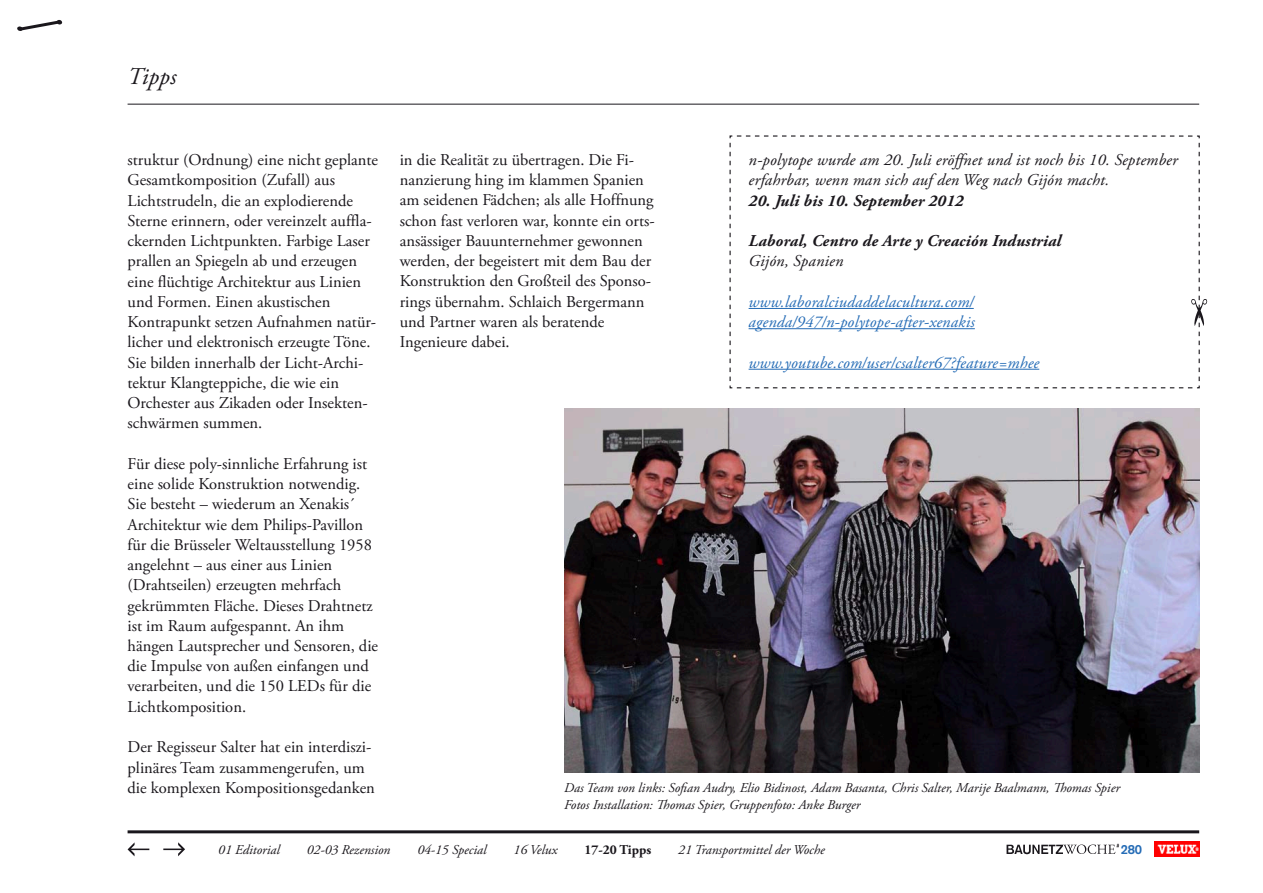
<style>
.page{position:relative;width:1263px;height:893px;background:#fff}
.page>*{position:absolute;margin:0;border:0;box-sizing:border-box;transform-origin:0 0}
.t1{font:italic 24px "Adobe Garamond Pro";color:#1a171c}
.t2{font:16.5px/20.2px "Adobe Garamond Pro";color:#1a171c}
.t3{font:italic 16.5px/20.2px "Adobe Garamond Pro";letter-spacing:.01em;color:#1a171c}
.t4{font:italic 16.5px/20.2px "Adobe Garamond Pro";letter-spacing:.01em;color:#256cb6}
.t5{font:italic 700 16.5px "Adobe Garamond Pro";letter-spacing:.01em;color:#1a171c}
.t6{font:italic 13.5px/17.2px "Adobe Garamond Pro";color:#1a171c}
.t7{font:700 13.5px "Adobe Garamond Pro";color:#1a171c}
.t8{font:700 13.05px "Akzidenz Grotesk";color:#256cb6}
</style>
<div class="page">
<hr style="left:128px;top:830px;width:1071px;height:3px;background:#1a171c">
<svg style="left:128px;top:842px;width:21px;height:14px"></svg>
<svg style="left:163px;top:842px;width:22px;height:14px"></svg>
<svg style="left:17px;top:20px;width:46px;height:11px"></svg>
<svg style="left:1006px;top:844px;width:113px;height:10px"></svg>
<img style="left:1155px;top:842px;width:44px;height:14px">
<hr style="left:128px;top:104px;width:1071px;height:1px;background:#1a171c">
<img style="left:564px;top:408px;width:635px;height:365px">
<svg style="left:729px;top:135px;width:478px;height:253px"></svg>
<hr style="left:749px;top:308px;width:225px;height:1px;background:#256cb6">
<hr style="left:749px;top:328px;width:226px;height:1px;background:#256cb6">
<hr style="left:749px;top:369px;width:290px;height:1px;background:#256cb6">
<h1 class="t1" style="left:128px;top:62px;width:50px">Tipps</h1>
<p class="t2" style="left:128px;top:150px;width:252px">struktur (Ordnung) eine nicht geplante Gesamtkomposition (Zufall) aus Lichtstrudeln, die an explodierende Sterne erinnern, oder vereinzelt auffla&shy;ckernden Lichtpunkten. Farbige Laser prallen an Spiegeln ab und erzeugen eine flüchtige Architektur aus Linien und Formen. Einen akustischen Kontrapunkt setzen Aufnahmen natür&shy;licher und elektronisch erzeugte Töne.<br>Sie bilden innerhalb der Licht-Archi&shy;tektur Klangteppiche, die wie ein Orchester aus Zikaden oder Insekten&shy;schwärmen summen.</p>
<p class="t2" style="left:128px;top:454px;width:252px">Für diese poly-sinnliche Erfahrung ist eine solide Konstruktion notwendig.<br>Sie besteht – wiederum an Xenakis´ Architektur wie dem Philips-Pavillon für die Brüsseler Weltausstellung 1958 angelehnt – aus einer aus Linien (Drahtseilen) erzeugten mehrfach gekrümmten Fläche. Dieses Drahtnetz ist im Raum aufgespannt. An ihm hängen Lautsprecher und Sensoren, die die Impulse von außen einfangen und verarbeiten, und die 150 LEDs für die Lichtkomposition.</p>
<p class="t2" style="left:128px;top:737px;width:249px">Der Regisseur Salter hat ein interdiszi&shy;plinäres Team zusammengerufen, um die komplexen Kompositionsgedanken</p>
<p class="t2" style="left:400px;top:150px;width:257px">in die Realität zu übertragen. Die Fi&shy;nanzierung hing im klammen Spanien am seidenen Fädchen; als alle Hoffnung schon fast verloren war, konnte ein orts&shy;ansässiger Bauunternehmer gewonnen werden, der begeistert mit dem Bau der Konstruktion den Großteil des Sponso&shy;rings übernahm. Schlaich Bergermann und Partner waren als beratende Ingenieure dabei.</p>
<p class="t3" style="left:749px;top:150px;width:431px">n-polytope wurde am 20. Juli eröffnet und ist noch bis 10. September erfahrbar, wenn man sich auf den Weg nach Gijón macht.</p>
<p class="t5" style="left:749px;top:191px;width:216px">20. Juli bis 10. September 2012</p>
<p class="t5" style="left:749px;top:231px;width:314px">Laboral, Centro de Arte y Creación Industrial</p>
<p class="t3" style="left:749px;top:251px;width:96px">Gijón, Spanien</p>
<p class="t4" style="left:749px;top:292px;width:228px">www.laboralciudaddelacultura.com/ agenda/947/n-polytope-after-xenakis</p>
<p class="t4" style="left:749px;top:353px;width:293px">www.youtube.com/user/csalter67?feature=mhee</p>
<p class="t6" style="left:564px;top:780px;width:557px">Das Team von links: Sofian Audry, Elio Bidinost, Adam Basanta, Chris Salter, Marije Baalmann, Thomas Spier<br>Fotos Installation: Thomas Spier, Gruppenfoto: Anke Burger</p>
<p class="t6" style="left:218px;top:841px;width:63px">01 Editorial</p>
<p class="t6" style="left:307px;top:841px;width:85px">02-03 Rezension</p>
<p class="t6" style="left:417px;top:841px;width:71px">04-15 Special</p>
<p class="t6" style="left:514px;top:841px;width:45px">16 Velux</p>
<p class="t7" style="left:584px;top:841px;width:68px">17-20 Tipps</p>
<p class="t6" style="left:678px;top:841px;width:149px">21 Transportmittel der Woche</p>
<p class="t8" style="left:1121px;top:841px;width:23px">280</p>
</div>
